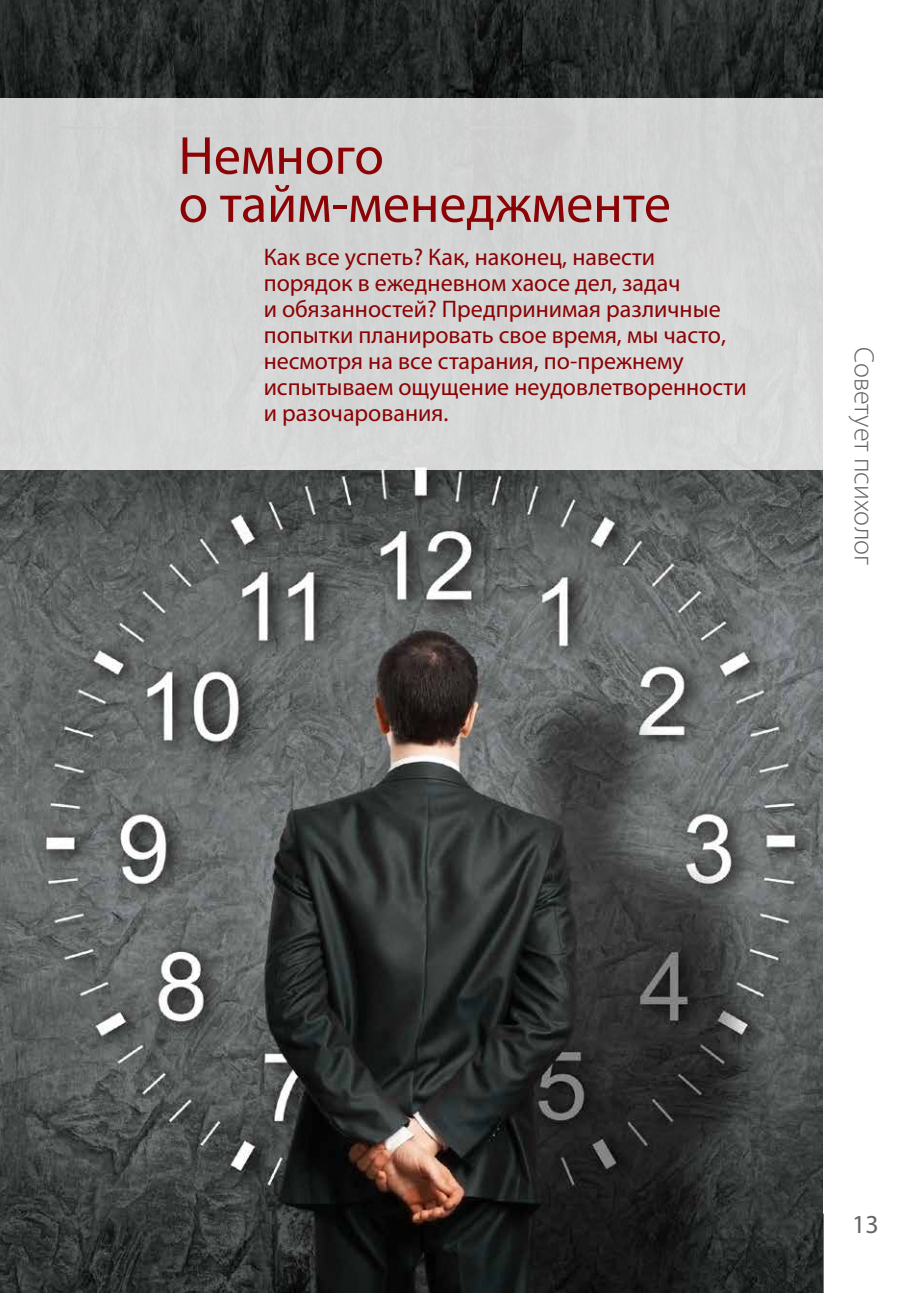
<style>
.page{position:relative;width:908px;height:1293px;background:#fff}
.page>*{position:absolute;margin:0;border:0;box-sizing:border-box;transform-origin:0 0}
.t1{font:54px/48px "Myriad Pro";color:#8b0304}
.t2{font:300 28px "Myriad Pro";color:#636466}
.t3{font:26px "Myriad Pro";color:#636466}
.t4{font:24px/26px "Myriad Pro";color:#8b0304}
</style>
<div class="page">
<hr style="left:821px;top:1213px;width:2px;height:80px;background:#636466">
<img style="left:0;top:0;width:822px;height:1293px">
<div style="left:0;top:98px;width:823px;height:371px;background:#d4d5d5"></div>
<h1 class="t1" style="left:178px;top:133px;width:493px">Немного<br>о тайм-менеджменте</h1>
<p class="t4" style="left:263px;top:244px;width:484px">Как все успеть? Как, наконец, навести порядок в ежедневном хаосе дел, задач<br>и обязанностей? Предпринимая различные попытки планировать свое время, мы часто, несмотря на все старания, по-прежнему испытываем ощущение неудовлетворенности и разочарования.</p>
<p class="t2" style="left:880px;top:347px;width:220px;rotate:90deg">Советует психолог</p>
<p class="t3" style="left:851px;top:1210px;width:28px">13</p>
</div>
